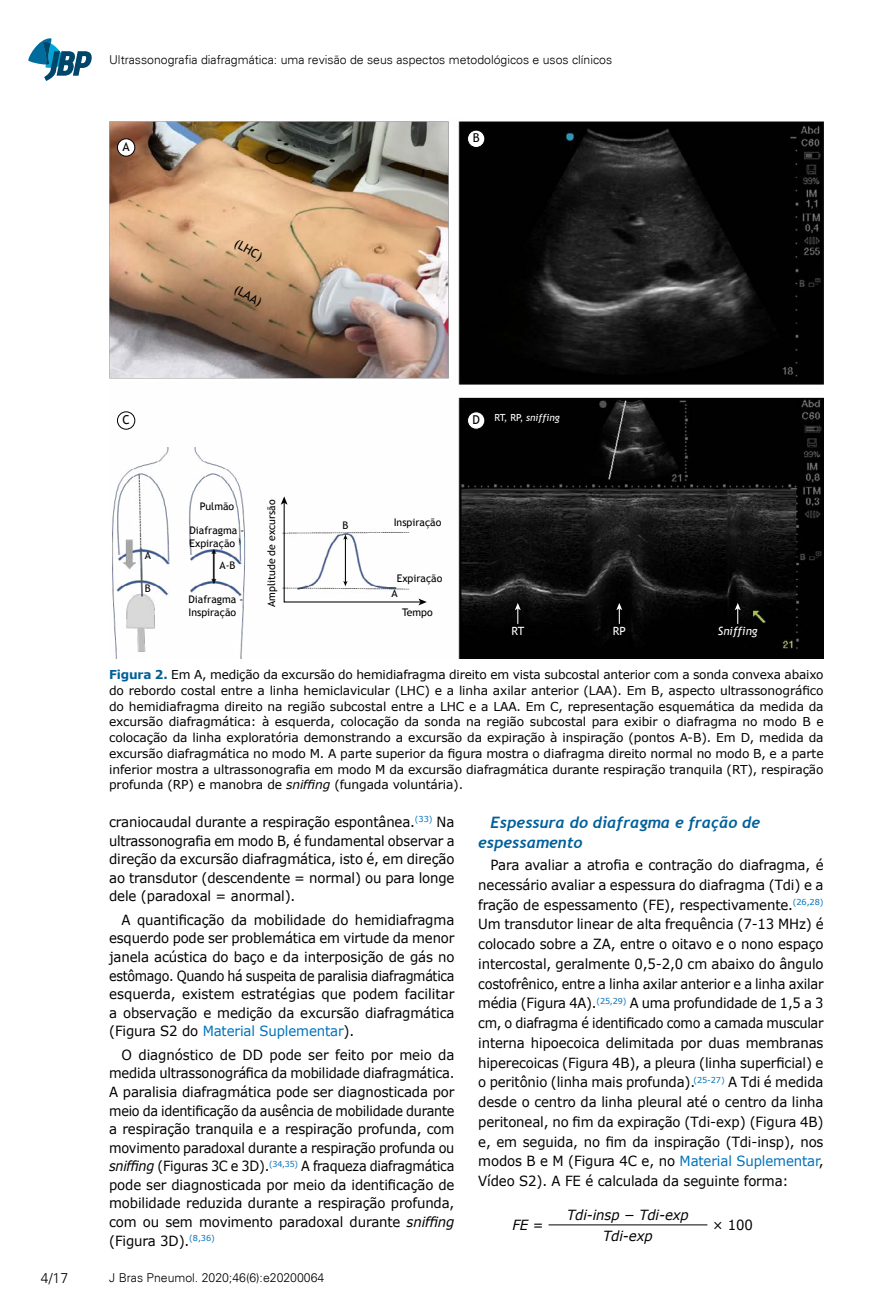
<style>
.page{position:relative;width:893px;height:1315px;background:#fff}
.page>*{position:absolute;margin:0;border:0;box-sizing:border-box;transform-origin:0 0}
.t1{font:italic 700 15.75px/20.1px "Trebuchet";color:#01609a}
.t2{font:14px/18.6px "Verdana";letter-spacing:-.01em;color:#000;text-align:justify;scale:.95 1}
.t3{font:italic 14px "Verdana";letter-spacing:-.01em;color:#000;scale:.95 1}
.t4{font:300 14px "Univers";color:#000}
.t5{font:12.25px/15.8px "Verdana";letter-spacing:-.01em;color:#000;text-align:justify}
.t6{font:300 12.25px "Univers";color:#000}
.t7{font:12.25px "Trebuchet MS";color:#000}
.t8{font:italic 11.38px "Trebuchet MS";color:#fff}
.t9{font:11.38px "Trebuchet MS";color:#fff}
.t10{font:10.5px/12.6px "Trebuchet MS";color:#000}
.t11{font:italic 9.8px "Trebuchet MS";color:#fff}
.s1{font-style:normal}
.s2{font-weight:700;color:#01609a}
.s3{font-style:italic}
.s4{color:#0072bc}
</style>
<div class="page">
<svg style="left:28px;top:38px;width:64px;height:43px"></svg>
<hr style="left:548px;top:1224px;width:159px;height:1px;background:#000">
<img style="left:109px;top:121px;width:714px;height:537px">
<div style="left:117px;top:139px;width:18px;height:17px;background:#fff;border-radius:50%"></div>
<div style="left:117px;top:138px;width:18px;height:19px;border:1px solid #000;border-radius:50%"></div>
<div style="left:467px;top:130px;width:18px;height:17px;background:#fff;border-radius:50%"></div>
<div style="left:467px;top:130px;width:18px;height:18px;border:1px solid #000;border-radius:50%"></div>
<div style="left:117px;top:412px;width:18px;height:17px;background:#fff;border-radius:50%"></div>
<div style="left:117px;top:411px;width:18px;height:18px;border:1px solid #000;border-radius:50%"></div>
<div style="left:467px;top:412px;width:18px;height:17px;background:#fff;border-radius:50%"></div>
<div style="left:467px;top:411px;width:18px;height:18px;border:1px solid #000;border-radius:50%"></div>
<svg style="left:281px;top:496px;width:146px;height:109px"></svg>
<svg style="left:515px;top:603px;width:6px;height:21px"></svg>
<svg style="left:616px;top:603px;width:6px;height:21px"></svg>
<svg style="left:735px;top:603px;width:6px;height:21px"></svg>
<p class="t6" style="left:109px;top:52px;width:505px">Ultrassonografia diafragmática: uma revisão de seus aspectos metodológicos e usos clínicos</p>
<p class="t7" style="left:123px;top:140px;width:9px">A</p>
<p class="t7" style="left:239px;top:236px;width:32px;rotate:30deg">(LHC)</p>
<p class="t7" style="left:239px;top:282px;width:31px;rotate:29deg">(LAA)</p>
<p class="t7" style="left:473px;top:131px;width:8px">B</p>
<p class="t7" style="left:122px;top:412px;width:9px">C</p>
<p class="t7" style="left:472px;top:412px;width:9px">D</p>
<p class="t11" style="left:494px;top:411px;width:67px"><span class="s1">RT, RP,</span> sniffing</p>
<p class="t10" style="left:145px;top:549px;width:8px">A</p>
<p class="t10" style="left:145px;top:582px;width:7px">B</p>
<p class="t10" style="left:200px;top:499px;width:36px">Pulmão</p>
<p class="t10" style="left:189px;top:524px;width:56px">Diafragma -<br>Expiração</p>
<p class="t10" style="left:220px;top:559px;width:17px">A-B</p>
<p class="t10" style="left:188px;top:593px;width:56px">Diafragma -<br>Inspiração</p>
<p class="t10" style="left:265px;top:607px;width:109px;rotate:-90deg">Amplitude de excursão</p>
<p class="t10" style="left:342px;top:519px;width:7px">B</p>
<p class="t10" style="left:394px;top:516px;width:49px">Inspiração</p>
<p class="t10" style="left:397px;top:572px;width:47px">Expiração</p>
<p class="t10" style="left:391px;top:587px;width:8px">A</p>
<p class="t10" style="left:402px;top:606px;width:32px">Tempo</p>
<p class="t9" style="left:512px;top:624px;width:14px">RT</p>
<p class="t9" style="left:613px;top:624px;width:14px">RP</p>
<p class="t8" style="left:718px;top:624px;width:41px">Sniffing</p>
<p class="t5" style="left:109px;top:667px;width:716px"><span class="s2">Figura 2.</span> Em A, medição da excursão do hemidiafragma direito em vista subcostal anterior com a sonda convexa abaixo do rebordo costal entre a linha hemiclavicular (LHC) e a linha axilar anterior (LAA). Em B, aspecto ultrassonográfico do hemidiafragma direito na região subcostal entre a LHC e a LAA. Em C, representação esquemática da medida da excursão diafragmática: à esquerda, colocação da sonda na região subcostal para exibir o diafragma no modo B e colocação da linha exploratória demonstrando a excursão da expiração à inspiração (pontos A-B). Em D, medida da excursão diafragmática no modo M. A parte superior da figura mostra o diafragma direito normal no modo B, e a parte inferior mostra a ultrassonografia em modo M da excursão diafragmática durante respiração tranquila (RT), respiração profunda (RP) e manobra de <span class="s3">sniffing</span> (fungada voluntária).</p>
<p class="t2" style="left:109px;top:813px;width:365px">craniocaudal durante a respiração espontânea.<sup>(33)</sup> Na ultrassonografia em modo B, é fundamental observar a direção da excursão diafragmática, isto é, em direção ao transdutor (descendente = normal) ou para longe dele (paradoxal = anormal).</p>
<p class="t2" style="left:109px;top:910px;width:365px;text-indent:12px">A quantificação da mobilidade do hemidiafragma esquerdo pode ser problemática em virtude da menor janela acústica do baço e da interposição de gás no estômago. Quando há suspeita de paralisia diafragmática esquerda, existem estratégias que podem facilitar a observação e medição da excursão diafragmática (Figura S2 do <span class="s4">Material Suplementar</span>).</p>
<p class="t2" style="left:109px;top:1045px;width:365px;text-indent:12px">O diagnóstico de DD pode ser feito por meio da medida ultrassonográfica da mobilidade diafragmática.<br>A paralisia diafragmática pode ser diagnosticada por meio da identificação da ausência de mobilidade durante a respiração tranquila e a respiração profunda, com movimento paradoxal durante a respiração profunda ou <span class="s3">sniffing</span> (Figuras 3C e 3D).<sup>(34,35)</sup> A fraqueza diafragmática pode ser diagnosticada por meio da identificação de mobilidade reduzida durante a respiração profunda, com ou sem movimento paradoxal durante <span class="s3">sniffing </span>(Figura 3D).<sup>(8,36)</sup></p>
<p class="t4" style="left:41px;top:1269px;width:29px">4/17</p>
<p class="t6" style="left:109px;top:1270px;width:217px">J Bras Pneumol. 2020;46(6):e20200064</p>
<p class="t1" style="left:478px;top:812px;width:283px;text-indent:12px">Espessura do diafragma e fração de espessamento</p>
<p class="t2" style="left:478px;top:855px;width:365px;line-height:19.8px;text-indent:12px">Para avaliar a atrofia e contração do diafragma, é necessário avaliar a espessura do diafragma (Tdi) e a fração de espessamento (FE), respectivamente.<sup>(26,28)<br></sup>Um transdutor linear de alta frequência (7-13 MHz) é colocado sobre a ZA, entre o oitavo e o nono espaço intercostal, geralmente 0,5-2,0 cm abaixo do ângulo costofrênico, entre a linha axilar anterior e a linha axilar média (Figura 4A).<sup>(25,29)</sup> A uma profundidade de 1,5 a 3 cm, o diafragma é identificado como a camada muscular interna hipoecoica delimitada por duas membranas hiperecoicas (Figura 4B), a pleura (linha superficial) e o peritônio (linha mais profunda).<sup>(25-27)</sup> A Tdi é medida desde o centro da linha pleural até o centro da linha peritoneal, no fim da expiração (Tdi-exp) (Figura 4B) e, em seguida, no fim da inspiração (Tdi-insp), nos modos B e M (Figura 4C e, no <span class="s4">Material Suplementar</span>, Vídeo S2). A FE é calculada da seguinte forma:</p>
<p class="t3" style="left:512px;top:1215px;width:34px">FE <span class="s1">=</span></p>
<p class="t3" style="left:567px;top:1205px;width:130px">Tdi-insp <span class="s1">−</span> Tdi-exp</p>
<p class="t2" style="left:712px;top:1216px;width:44px">× 100</p>
<p class="t3" style="left:603px;top:1225px;width:54px">Tdi-exp</p>
</div>
